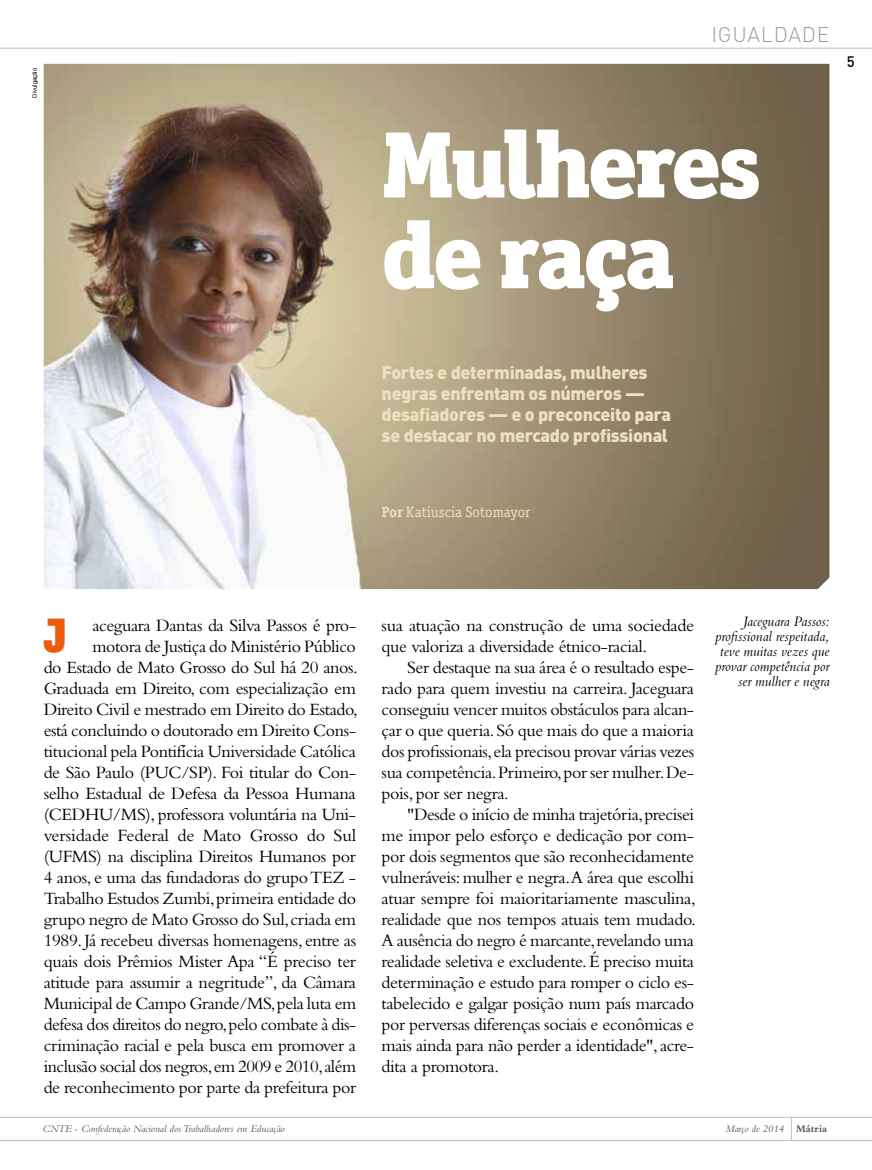
<style>
.page{position:relative;width:872px;height:1170px;background:#fff}
.page>*{position:absolute;margin:0;border:0;box-sizing:border-box;transform-origin:0 0}
.t1{font:900 94.65px/90.6px "Officina Ser ITC Std";letter-spacing:-.035em;color:#fff}
.t2{font:900 48.6px "Officina Ser ITC Std";color:#eb5d0b}
.t3{font:300 21px "DIN Pro";letter-spacing:.035em;color:#9d9d9c}
.t4{font:18px/21px "Bembo Std";letter-spacing:-.02em;color:#000;text-align:justify}
.t5{font:900 18px/21px "DIN Pro";letter-spacing:-.02em;color:#ebe1bf}
.t6{font:italic 15px/15px "Bembo Std";letter-spacing:.005em;color:#000;text-align:right;scale:.95 1}
.t7{font:15px "Officina Ser ITC Std";color:#ebe1bf}
.t8{font:500 15px "DIN Pro";color:#000}
.t9{font:italic 10.5px "Bembo Std";color:#575756}
.t10{font:6px "Arial";color:#000}
.s1{font-weight:700}
.s2{font-weight:700;font-style:normal}
</style>
<div class="page">
<hr style="left:0;top:1116px;width:872px;height:1px;background:#c3c3c3">
<hr style="left:0;top:1140px;width:872px;height:1px;background:#c3c3c3">
<svg style="left:791px;top:1117px;width:1px;height:23px"></svg>
<hr style="left:0;top:48px;width:872px;height:1px;background:#c3c3c3">
<img style="left:44px;top:64px;width:785px;height:525px">
<p class="t10" style="left:31px;top:97px;width:31px;rotate:-90deg">Divulgação</p>
<p class="t3" style="left:711px;top:21px;width:119px">IGUALDADE</p>
<p class="t8" style="left:846px;top:52px;width:9px">5</p>
<h1 class="t1" style="left:381px;top:118px;width:381px">Mulheres de raça</h1>
<p class="t5" style="left:381px;top:361px;width:291px">Fortes e determinadas, mulheres negras enfrentam os números — desafiadores — e o preconceito para se destacar no mercado profissional</p>
<p class="t7" style="left:381px;top:503px;width:150px"><span class="s1">Por</span> Katiuscia Sotomayor</p>
<h2 class="t2" style="left:44px;top:603px;width:25px">J</h2>
<p class="t4" style="left:44px;top:614px;width:316px;text-align:right">aceguara Dantas da Silva Passos é pro&shy;motora de Justiça do Ministério Público<br>do Estado de Mato Grosso do Sul há 20 anos.<br>Graduada em Direito, com especialização em Direito Civil e mestrado em Direito do Estado, está concluindo o doutorado em Direito Cons&shy;titucional pela Pontifícia Universidade Católica de São Paulo (PUC/SP). Foi titular do Con&shy;selho Estadual de Defesa da Pessoa Humana (CEDHU/MS), professora voluntária na Uni&shy;versidade Federal de Mato Grosso do Sul (UFMS) na disciplina Direitos Humanos por 4 anos, e uma das fundadoras do grupo TEZ - Trabalho Estudos Zumbi, primeira entidade do grupo negro de Mato Grosso do Sul, criada em 1989. Já recebeu diversas homenagens, entre as quais dois Prêmios Mister Apa “É preciso ter atitude para assumir a negritude”, da Câmara Municipal de Campo Grande/MS, pela luta em defesa dos direitos do negro, pelo combate à dis&shy;criminação racial e pela busca em promover a inclusão social dos negros, em 2009 e 2010, além de reconhecimento por parte da prefeitura por</p>
<p class="t4" style="left:381px;top:614px;width:314px">sua atuação na construção de uma sociedade que valoriza a diversidade étnico-racial.</p>
<p class="t4" style="left:381px;top:656px;width:314px;text-indent:26px">Ser destaque na sua área é o resultado espe&shy;rado para quem investiu na carreira. Jaceguara conseguiu vencer muitos obstáculos para alcan&shy;çar o que queria. Só que mais do que a maioria dos profissionais, ela precisou provar várias vezes sua competência. Primeiro, por ser mulher. De&shy;pois, por ser negra.</p>
<p class="t4" style="left:381px;top:803px;width:316px;text-indent:26px">"Desde o início de minha trajetória, precisei me impor pelo esforço e dedicação por com&shy;por dois segmentos que são reconhecidamente vulneráveis: mulher e negra.A área que escolhi atuar sempre foi maioritariamente masculina, realidade que nos tempos atuais tem mudado.<br>A ausência do negro é marcante, revelando uma realidade seletiva e excludente. É preciso muita determinação e estudo para romper o ciclo es&shy;tabelecido e galgar posição num país marcado por perversas diferenças sociais e econômicas e mais ainda para não perder a identidade", acre&shy;dita a promotora.</p>
<p class="t6" style="left:715px;top:613px;width:122px">Jaceguara Passos: profissional respeitada, teve muitas vezes que provar competência por ser mulher e negra</p>
<p class="t9" style="left:43px;top:1122px;width:244px">CNTE - Confederação Nacional dos Trabalhadores em Educação</p>
<p class="t9" style="left:725px;top:1122px;width:103px">Março de 2014 <span class="s2">Mátria</span></p>
</div>
